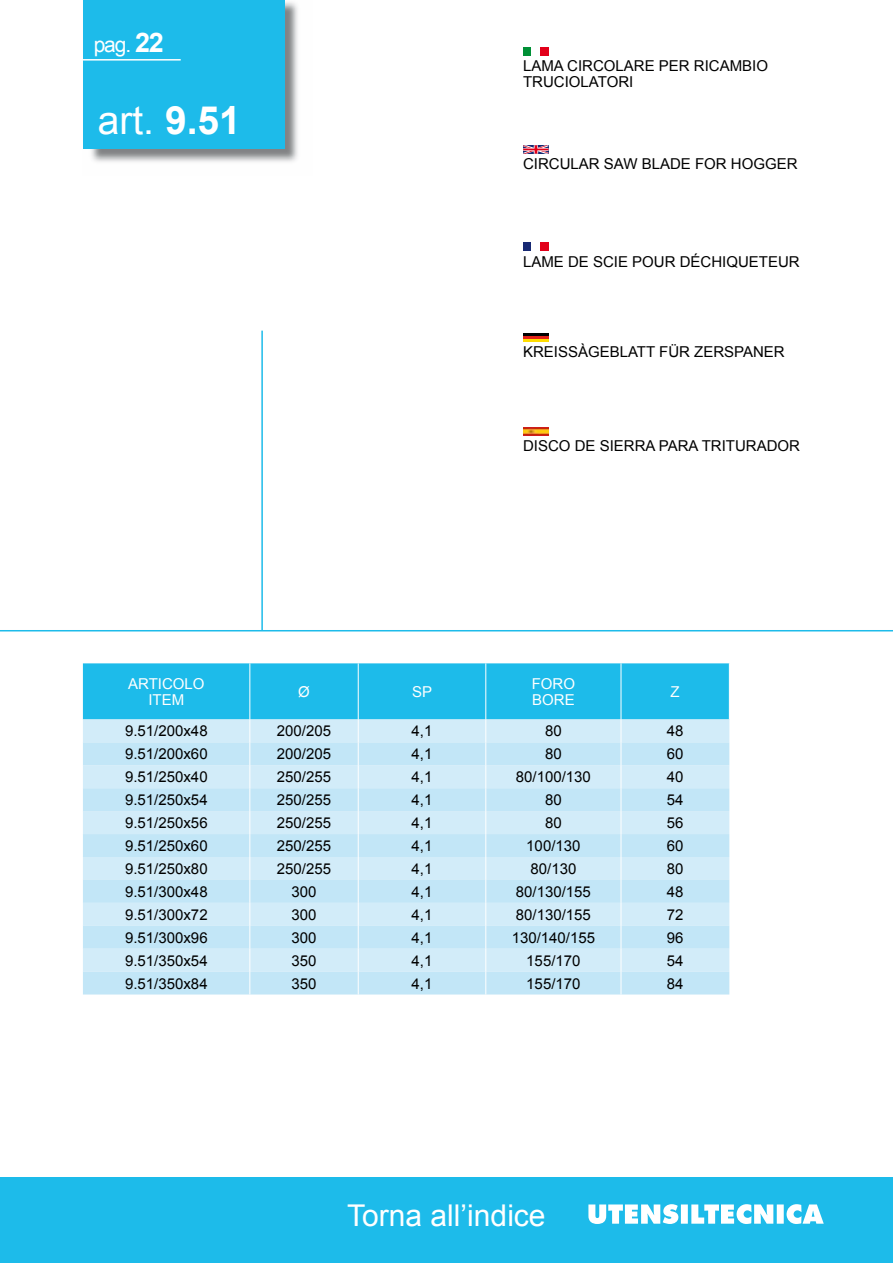
<style>
.page{position:relative;width:893px;height:1263px;background:#fff}
.page>*{position:absolute;margin:0;border:0;box-sizing:border-box;transform-origin:0 0}
.t1{font:39px "Arial";color:#fff}
.t2{font:30px "Arial";color:#fff}
.t3{font:21px "Arial";color:#fff}
.t4{font:15px/15.8px "Arial";color:#000}
.t5{font:15px/16.5px "Arial";color:#fff;text-align:center}
.s1{font-weight:700;font-size:27px}
.s2{font-weight:700}
</style>
<div class="page">
<img style="left:91px;top:2px;width:207px;height:160px">
<div style="left:83px;top:0;width:202px;height:149px;background:#1dbbea"></div>
<hr style="left:83px;top:59px;width:98px;height:2px;background:#fff">
<div style="left:523px;top:48px;width:8px;height:8px;background:#009036"></div>
<div style="left:540px;top:48px;width:9px;height:8px;background:#e2001a"></div>
<div style="left:523px;top:243px;width:8px;height:8px;background:#172973"></div>
<div style="left:540px;top:243px;width:9px;height:8px;background:#e2001a"></div>
<hr style="left:523px;top:333px;width:26px;height:3px;background:#000">
<hr style="left:523px;top:339px;width:26px;height:2px;background:#fd0">
<hr style="left:523px;top:336px;width:26px;height:3px;background:#e32219">
<svg style="left:523px;top:145px;width:26px;height:9px"></svg>
<img style="left:523px;top:427px;width:26px;height:9px">
<div style="left:0;top:1177px;width:893px;height:86px;background:#1dbbea"></div>
<svg style="left:588px;top:1204px;width:236px;height:20px"></svg>
<hr style="left:0;top:630px;width:893px;height:1px;background:#1dbbea">
<hr style="left:261px;top:331px;width:2px;height:299px;background:#1dbbea">
<svg style="left:83px;top:663px;width:646px;height:331px;background:#ade1f5"></svg>
<hr style="left:249px;top:663px;width:1px;height:56px;background:#fff">
<hr style="left:358px;top:663px;width:1px;height:56px;background:#fff">
<hr style="left:485px;top:663px;width:1px;height:56px;background:#fff">
<hr style="left:621px;top:663px;width:1px;height:56px;background:#fff">
<h3 class="t3" style="left:94px;top:30px;width:72px">pag. <span class="s1">22</span></h3>
<h1 class="t1" style="left:98px;top:94px;width:145px">art. <span class="s2">9.51</span></h1>
<p class="t4" style="left:523px;top:58px;width:247px">LAMA CIRCOLARE PER RICAMBIO<br>TRUCIOLATORI</p>
<p class="t4" style="left:523px;top:156px;width:276px">CIRCULAR SAW BLADE FOR HOGGER</p>
<p class="t4" style="left:523px;top:254px;width:278px">LAME DE SCIE POUR DÉCHIQUETEUR</p>
<p class="t4" style="left:523px;top:344px;width:263px">KREISSÀGEBLATT FÜR ZERSPANER</p>
<p class="t4" style="left:523px;top:438px;width:279px">DISCO DE SIERRA PARA TRITURADOR</p>
<p class="t5" style="left:128px;top:675px;width:78px">ARTICOLO<br>ITEM</p>
<p class="t5" style="left:298px;top:683px;width:13px">Ø</p>
<p class="t5" style="left:412px;top:683px;width:22px">SP</p>
<p class="t5" style="left:532px;top:676px;width:45px;line-height:15.8px;text-align:left">FORO<br>BORE</p>
<p class="t5" style="left:671px;top:683px;width:11px">Z</p>
<p class="t4" style="left:125px;top:723px;width:84px">9.51/200x48</p>
<p class="t4" style="left:277px;top:723px;width:56px">200/205</p>
<p class="t4" style="left:412px;top:723px;width:22px">4,1</p>
<p class="t4" style="left:545px;top:723px;width:18px">80</p>
<p class="t4" style="left:667px;top:723px;width:18px">48</p>
<p class="t4" style="left:125px;top:746px;width:84px">9.51/200x60</p>
<p class="t4" style="left:277px;top:746px;width:56px">200/205</p>
<p class="t4" style="left:412px;top:746px;width:22px">4,1</p>
<p class="t4" style="left:545px;top:746px;width:18px">80</p>
<p class="t4" style="left:667px;top:746px;width:18px">60</p>
<p class="t4" style="left:125px;top:769px;width:84px">9.51/250x40</p>
<p class="t4" style="left:277px;top:769px;width:56px">250/255</p>
<p class="t4" style="left:412px;top:769px;width:22px">4,1</p>
<p class="t4" style="left:516px;top:769px;width:77px">80/100/130</p>
<p class="t4" style="left:667px;top:769px;width:18px">40</p>
<p class="t4" style="left:125px;top:792px;width:84px">9.51/250x54</p>
<p class="t4" style="left:277px;top:792px;width:56px">250/255</p>
<p class="t4" style="left:412px;top:792px;width:22px">4,1</p>
<p class="t4" style="left:545px;top:792px;width:18px">80</p>
<p class="t4" style="left:667px;top:792px;width:18px">54</p>
<p class="t4" style="left:125px;top:815px;width:84px">9.51/250x56</p>
<p class="t4" style="left:277px;top:815px;width:56px">250/255</p>
<p class="t4" style="left:412px;top:815px;width:22px">4,1</p>
<p class="t4" style="left:545px;top:815px;width:18px">80</p>
<p class="t4" style="left:667px;top:815px;width:18px">56</p>
<p class="t4" style="left:125px;top:838px;width:84px">9.51/250x60</p>
<p class="t4" style="left:277px;top:838px;width:56px">250/255</p>
<p class="t4" style="left:412px;top:838px;width:22px">4,1</p>
<p class="t4" style="left:526px;top:838px;width:56px">100/130</p>
<p class="t4" style="left:667px;top:838px;width:18px">60</p>
<p class="t4" style="left:125px;top:861px;width:84px">9.51/250x80</p>
<p class="t4" style="left:277px;top:861px;width:56px">250/255</p>
<p class="t4" style="left:412px;top:861px;width:22px">4,1</p>
<p class="t4" style="left:530px;top:861px;width:47px">80/130</p>
<p class="t4" style="left:667px;top:861px;width:18px">80</p>
<p class="t4" style="left:125px;top:884px;width:84px">9.51/300x48</p>
<p class="t4" style="left:292px;top:884px;width:27px">300</p>
<p class="t4" style="left:412px;top:884px;width:22px">4,1</p>
<p class="t4" style="left:516px;top:884px;width:77px">80/130/155</p>
<p class="t4" style="left:667px;top:884px;width:18px">48</p>
<p class="t4" style="left:125px;top:907px;width:84px">9.51/300x72</p>
<p class="t4" style="left:292px;top:907px;width:27px">300</p>
<p class="t4" style="left:412px;top:907px;width:22px">4,1</p>
<p class="t4" style="left:516px;top:907px;width:77px">80/130/155</p>
<p class="t4" style="left:667px;top:907px;width:18px">72</p>
<p class="t4" style="left:125px;top:930px;width:84px">9.51/300x96</p>
<p class="t4" style="left:292px;top:930px;width:27px">300</p>
<p class="t4" style="left:412px;top:930px;width:22px">4,1</p>
<p class="t4" style="left:512px;top:930px;width:85px">130/140/155</p>
<p class="t4" style="left:667px;top:930px;width:18px">96</p>
<p class="t4" style="left:125px;top:953px;width:84px">9.51/350x54</p>
<p class="t4" style="left:292px;top:953px;width:27px">350</p>
<p class="t4" style="left:412px;top:953px;width:22px">4,1</p>
<p class="t4" style="left:526px;top:953px;width:56px">155/170</p>
<p class="t4" style="left:667px;top:953px;width:18px">54</p>
<p class="t4" style="left:125px;top:975px;width:84px">9.51/350x84</p>
<p class="t4" style="left:292px;top:975px;width:27px">350</p>
<p class="t4" style="left:412px;top:975px;width:22px">4,1</p>
<p class="t4" style="left:526px;top:975px;width:56px">155/170</p>
<p class="t4" style="left:667px;top:975px;width:18px">84</p>
<h2 class="t2" style="left:347px;top:1196px;width:200px">Torna all’indice</h2>
</div>
